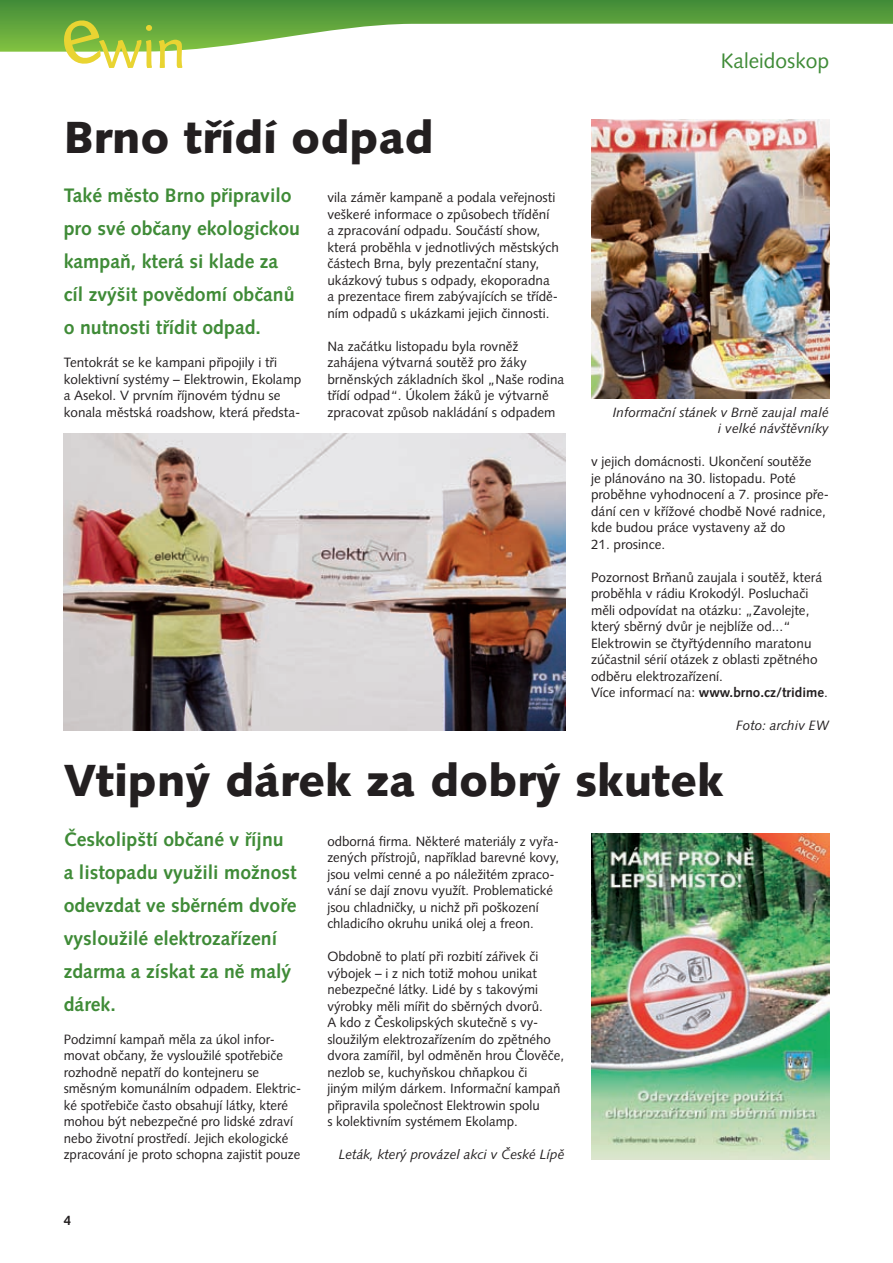
<style>
.page{position:relative;width:893px;height:1263px;background:#fff}
.page>*{position:absolute;margin:0;border:0;box-sizing:border-box;transform-origin:0 0}
.t1{font:59.7px "Linotype Finnegan";color:#e9d432}
.t2{font:900 45px "Syntax CE";color:#231f20}
.t3{font:21px "Syntax CE";color:#3f8b37}
.t4{font:700 19.5px/33px "Syntax CE";color:#3f8b37}
.t5{font:13.5px/16.5px "Syntax CE";color:#231f20}
.t6{font:italic 13.5px/16.5px "Syntax CE";color:#231f20;text-align:right}
.t7{font:700 13.5px "Syntax CE";color:#231f20}
.s1{font-weight:700}
</style>
<div class="page">
<svg style="left:0;top:0;width:893px;height:52px"></svg>
<img style="left:591px;top:120px;width:238px;height:279px">
<img style="left:591px;top:834px;width:238px;height:325px">
<img style="left:64px;top:433px;width:502px;height:297px">
<svg style="left:60px;top:17px;width:45px;height:35px;background:#6eb040"></svg>
<h1 class="t1" style="left:99px;top:13px;width:89px">win</h1>
<h2 class="t2" style="left:64px;top:109px;width:371px">Brno třídí odpad</h2>
<h3 class="t4" style="left:64px;top:181px;width:238px">Také město Brno připravilo pro své občany ekologickou kampaň, která si klade za cíl zvýšit povědomí občanů o nutnosti třídit odpad.</h3>
<p class="t5" style="left:64px;top:354px;width:239px">Tentokrát se ke kampani připojily i tři kolektivní systémy – Elektrowin, Ekolamp a Asekol. V prvním říjnovém týdnu se konala městská roadshow, která předsta-</p>
<p class="t5" style="left:327px;top:189px;width:233px">vila záměr kampaně a podala veřejnosti veškeré informace o způsobech třídění a zpracování odpadu. Součástí show, která proběhla v jednotlivých městských částech Brna, byly prezentační stany, ukázkový tubus s odpady, ekoporadna a prezentace firem zabývajících se třídě&shy;ním odpadů s ukázkami jejich činnosti.</p>
<p class="t5" style="left:327px;top:338px;width:238px">Na začátku listopadu byla rovněž zahájena výtvarná soutěž pro žáky brněnských základních škol „Naše rodina třídí odpad“. Úkolem žáků je výtvarně zpracovat způsob nakládání s odpadem</p>
<h3 class="t3" style="left:721px;top:48px;width:110px">Kaleidoskop</h3>
<p class="t6" style="left:613px;top:405px;width:218px">Informační stánek v Brně zaujal malé i velké návštěvníky</p>
<p class="t5" style="left:591px;top:453px;width:240px">v jejich domácnosti. Ukončení soutěže<br>je plánováno na 30. listopadu. Poté proběhne vyhodnocení a 7. prosince pře&shy;dání cen v křížové chodbě Nové radnice, kde budou práce vystaveny až do</p>
<p class="t5" style="left:591px;top:536px;width:76px">21. prosince.</p>
<p class="t5" style="left:591px;top:569px;width:238px">Pozornost Brňanů zaujala i soutěž, která proběhla v rádiu Krokodýl. Posluchači měli odpovídat na otázku: „Zavolejte, který sběrný dvůr je nejblíže od...“ Elektrowin se čtyřtýdenního maratonu zúčastnil sérií otázek z oblasti zpětného odběru elektrozařízení.<br>Více informací na: <span class="s1">www.brno.cz/tridime</span>.</p>
<p class="t6" style="left:736px;top:719px;width:93px">Foto: archiv EW</p>
<h2 class="t2" style="left:64px;top:751px;width:662px">Vtipný dárek za dobrý skutek</h2>
<h3 class="t4" style="left:64px;top:824px;width:234px">Českolipští občané v říjnu a listopadu využili možnost odevzdat ve sběrném dvoře vysloužilé elektrozařízení zdarma a získat za ně malý dárek.</h3>
<p class="t5" style="left:64px;top:1031px;width:239px">Podzimní kampaň měla za úkol infor&shy;movat občany, že vysloužilé spotřebiče rozhodně nepatří do kontejneru se směsným komunálním odpadem. Elektric&shy;ké spotřebiče často obsahují látky, které mohou být nebezpečné pro lidské zdraví nebo životní prostředí. Jejich ekologické zpracování je proto schopna zajistit pouze</p>
<p class="t7" style="left:64px;top:1212px;width:9px">4</p>
<p class="t5" style="left:327px;top:833px;width:233px">odborná firma. Některé materiály z vyřa&shy;zených přístrojů, například barevné kovy, jsou velmi cenné a po náležitém zpraco&shy;vání se dají znovu využít. Problematické jsou chladničky, u nichž při poškození chladicího okruhu uniká olej a freon.</p>
<p class="t5" style="left:327px;top:948px;width:238px">Obdobně to platí při rozbití zářivek či výbojek – i z nich totiž mohou unikat nebezpečné látky. Lidé by s takovými výrobky měli mířit do sběrných dvorů.<br>A kdo z Českolipských skutečně s vy&shy;sloužilým elektrozařízením do zpětného dvora zamířil, byl odměněn hrou Člověče, nezlob se, kuchyňskou chňapkou či<br>jiným milým dárkem. Informační kampaň připravila společnost Elektrowin spolu<br>s kolektivním systémem Ekolamp.</p>
<p class="t6" style="left:339px;top:1148px;width:227px">Leták, který provázel akci v České Lípě</p>
</div>
